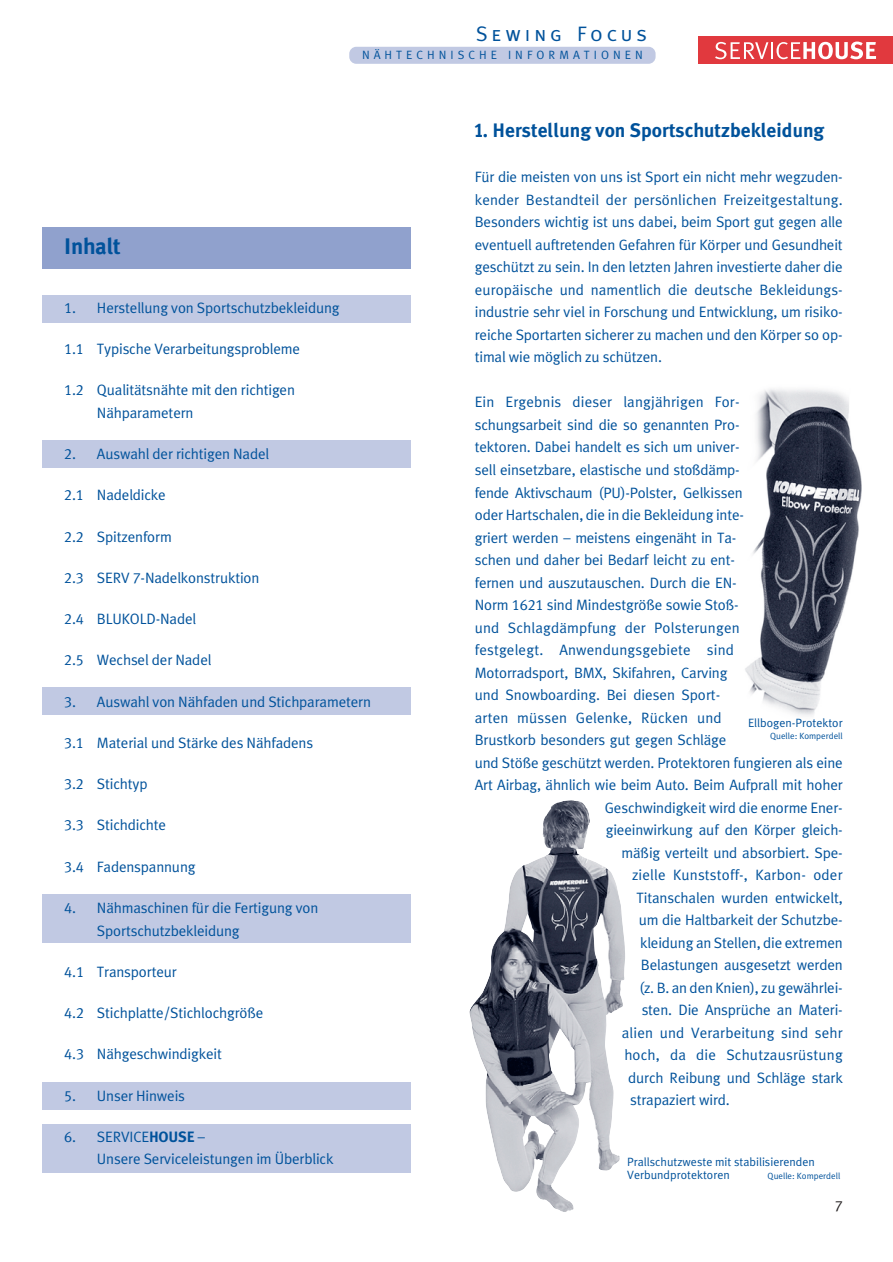
<style>
.page{position:relative;width:893px;height:1262px;background:#fff}
.page>*{position:absolute;margin:0;border:0;box-sizing:border-box;transform-origin:0 0}
.t1{font:700 22.5px "Schmetz";letter-spacing:-.01em;color:#00529b}
.t2{font:21px "Meta Caps";letter-spacing:.185em;color:#00529b}
.t3{font:700 19.5px "Schmetz";color:#00529b}
.t4{font:15px/22.5px "Schmetz Normal";letter-spacing:-.01em;color:#00529b}
.t5{font:15px "Schmetz Normal";letter-spacing:.01em;color:#00529b}
.t6{font:15px "Schmetz Normal";color:#231f20}
.t7{font:12px/12px "Schmetz Normal";color:#00529b}
.t8{font:12px "Schmetz Normal";letter-spacing:.335em;color:#00529b}
.t9{font:9px "Schmetz Normal";color:#00529b}
.s1{font-family:"Schmetz";font-weight:700}
</style>
<div class="page">
<div style="left:43px;top:894px;width:368px;height:49px;background:#c1c9e3"></div>
<div style="left:698px;top:36px;width:194px;height:28px;background:#e1393e"></div>
<svg style="left:715px;top:42px;width:161px;height:17px"></svg>
<div style="left:349px;top:47px;width:306px;height:17px;background:#c1c9e3;border-radius:7px"></div>
<div style="left:43px;top:227px;width:368px;height:42px;background:#90a1cd"></div>
<div style="left:43px;top:295px;width:368px;height:28px;background:#c1c9e3"></div>
<div style="left:43px;top:440px;width:368px;height:28px;background:#c1c9e3"></div>
<div style="left:43px;top:687px;width:368px;height:27px;background:#c1c9e3"></div>
<div style="left:43px;top:1082px;width:368px;height:27px;background:#c1c9e3"></div>
<div style="left:43px;top:1123px;width:368px;height:49px;background:#c1c9e3"></div>
<img style="left:745px;top:389px;width:117px;height:327px">
<img style="left:503px;top:800px;width:122px;height:370px">
<h2 class="t2" style="left:476px;top:22px;width:172px">Sewing Focus</h2>
<p class="t8" style="left:362px;top:50px;width:282px">NÄHTECHNISCHE INFORMATIONEN</p>
<h1 class="t1" style="left:64px;top:238px;width:58px">Inhalt</h1>
<p class="t4" style="left:64px;top:297px;width:277px">1. Herstellung von Sportschutzbekleidung</p>
<p class="t4" style="left:64px;top:339px;width:237px">1.1 Typische Verarbeitungsprobleme</p>
<p class="t4" style="left:97px;top:380px;width:199px;text-indent:-33px">1.2 Qualitätsnähte mit den richtigen<br>Nähparametern</p>
<p class="t4" style="left:64px;top:444px;width:206px">2. Auswahl der richtigen Nadel</p>
<p class="t4" style="left:64px;top:485px;width:103px">2.1 Nadeldicke</p>
<p class="t4" style="left:64px;top:526px;width:109px">2.2 Spitzenform</p>
<p class="t4" style="left:64px;top:567px;width:197px">2.3 SERV 7-Nadelkonstruktion</p>
<p class="t4" style="left:64px;top:609px;width:133px">2.4 BLUKOLD-Nadel</p>
<p class="t4" style="left:64px;top:650px;width:149px">2.5 Wechsel der Nadel</p>
<p class="t4" style="left:64px;top:691px;width:308px">3. Auswahl von Nähfaden und Stichparametern</p>
<p class="t4" style="left:64px;top:732px;width:250px">3.1 Material und Stärke des Nähfadens</p>
<p class="t4" style="left:64px;top:774px;width:85px">3.2 Stichtyp</p>
<p class="t4" style="left:64px;top:815px;width:103px">3.3 Stichdichte</p>
<p class="t4" style="left:64px;top:856px;width:133px">3.4 Fadenspannung</p>
<p class="t4" style="left:97px;top:897px;width:223px;text-indent:-33px">4. Nähmaschinen für die Fertigung von<br>Sportschutzbekleidung</p>
<p class="t4" style="left:64px;top:961px;width:114px">4.1 Transporteur</p>
<p class="t4" style="left:64px;top:1002px;width:201px">4.2 Stichplatte/Stichlochgröße</p>
<p class="t4" style="left:64px;top:1044px;width:159px">4.3 Nähgeschwindigkeit</p>
<p class="t4" style="left:64px;top:1085px;width:122px">5. Unser Hinweis</p>
<p class="t4" style="left:97px;top:1126px;width:238px;text-indent:-33px">6. SERVICE<span class="s1">HOUSE</span> –<br>Unsere Serviceleistungen im Überblick</p>
<h3 class="t3" style="left:475px;top:123px;width:351px">1. Herstellung von Sportschutzbekleidung</h3>
<p class="t4" style="left:475px;top:167px;width:369px;text-align:justify">Für die meisten von uns ist Sport ein nicht mehr wegzuden&shy;kender Bestandteil der persönlichen Freizeitgestaltung.<br>Besonders wichtig ist uns dabei, beim Sport gut gegen alle eventuell auftretenden Gefahren für Körper und Gesundheit geschützt zu sein. In den letzten Jahren investierte daher die europäische und namentlich die deutsche Bekleidungs&shy;industrie sehr viel in Forschung und Entwicklung, um risiko&shy;reiche Sportarten sicherer zu machen und den Körper so op&shy;timal wie möglich zu schützen.</p>
<p class="t5" style="left:475px;top:396px;width:266px">Ein Ergebnis dieser langjährigen For-</p>
<p class="t4" style="left:475px;top:414px;width:266px">schungsarbeit sind die so genannten Pro-</p>
<p class="t4" style="left:475px;top:437px;width:266px">tektoren. Dabei handelt es sich um univer-</p>
<p class="t4" style="left:475px;top:459px;width:266px">sell einsetzbare, elastische und stoßdämp-</p>
<p class="t4" style="left:475px;top:482px;width:269px">fende Aktivschaum (PU)-Polster, Gelkissen</p>
<p class="t4" style="left:475px;top:504px;width:271px">oder Hartschalen, die in die Bekleidung inte-</p>
<p class="t4" style="left:475px;top:527px;width:263px">griert werden – meistens eingenäht in Ta-</p>
<p class="t4" style="left:475px;top:549px;width:261px">schen und daher bei Bedarf leicht zu ent-</p>
<p class="t4" style="left:475px;top:572px;width:263px">fernen und auszutauschen. Durch die EN-</p>
<p class="t4" style="left:475px;top:594px;width:265px">Norm 1621 sind Mindestgröße sowie Stoß-</p>
<p class="t5" style="left:475px;top:621px;width:266px">und Schlagdämpfung der Polsterungen</p>
<p class="t5" style="left:475px;top:644px;width:261px">festgelegt. Anwendungsgebiete sind</p>
<p class="t4" style="left:475px;top:662px;width:254px">Motorradsport, BMX, Skifahren, Carving</p>
<p class="t4" style="left:475px;top:684px;width:247px">und Snowboarding. Bei diesen Sport-</p>
<p class="t5" style="left:475px;top:711px;width:248px">arten müssen Gelenke, Rücken und</p>
<p class="t4" style="left:475px;top:729px;width:253px">Brustkorb besonders gut gegen Schläge</p>
<p class="t4" style="left:475px;top:752px;width:369px">und Stöße geschützt werden. Protektoren fungieren als eine</p>
<p class="t4" style="left:475px;top:774px;width:369px">Art Airbag, ähnlich wie beim Auto. Beim Aufprall mit hoher</p>
<p class="t4" style="left:604px;top:797px;width:239px">Geschwindigkeit wird die enorme Ener-</p>
<p class="t4" style="left:605px;top:819px;width:238px">gieeinwirkung auf den Körper gleich-</p>
<p class="t4" style="left:621px;top:842px;width:223px">mäßig verteilt und absorbiert. Spe-</p>
<p class="t5" style="left:632px;top:869px;width:212px">zielle Kunststoff-, Karbon- oder</p>
<p class="t4" style="left:636px;top:887px;width:208px">Titanschalen wurden entwickelt,</p>
<p class="t4" style="left:639px;top:909px;width:205px">um die Haltbarkeit der Schutzbe-</p>
<p class="t4" style="left:640px;top:932px;width:204px">kleidung an Stellen, die extremen</p>
<p class="t4" style="left:641px;top:954px;width:203px">Belastungen ausgesetzt werden</p>
<p class="t4" style="left:639px;top:977px;width:205px">(z. B. an den Knien), zu gewährlei-</p>
<p class="t4" style="left:641px;top:999px;width:203px">sten. Die Ansprüche an Materi-</p>
<p class="t5" style="left:622px;top:1026px;width:222px">alien und Verarbeitung sind sehr</p>
<p class="t5" style="left:624px;top:1049px;width:220px">hoch, da die Schutzausrüstung</p>
<p class="t4" style="left:628px;top:1067px;width:216px">durch Reibung und Schläge stark</p>
<p class="t4" style="left:630px;top:1089px;width:101px">strapaziert wird.</p>
<p class="t7" style="left:748px;top:717px;width:96px">Ellbogen-Protektor</p>
<p class="t9" style="left:770px;top:732px;width:74px">Quelle: Komperdell</p>
<p class="t7" style="left:627px;top:1157px;width:189px">Prallschutzweste mit stabilisierenden<br>Verbundprotektoren</p>
<p class="t9" style="left:767px;top:1171px;width:74px">Quelle: Komperdell</p>
<p class="t6" style="left:834px;top:1200px;width:10px">7</p>
</div>
